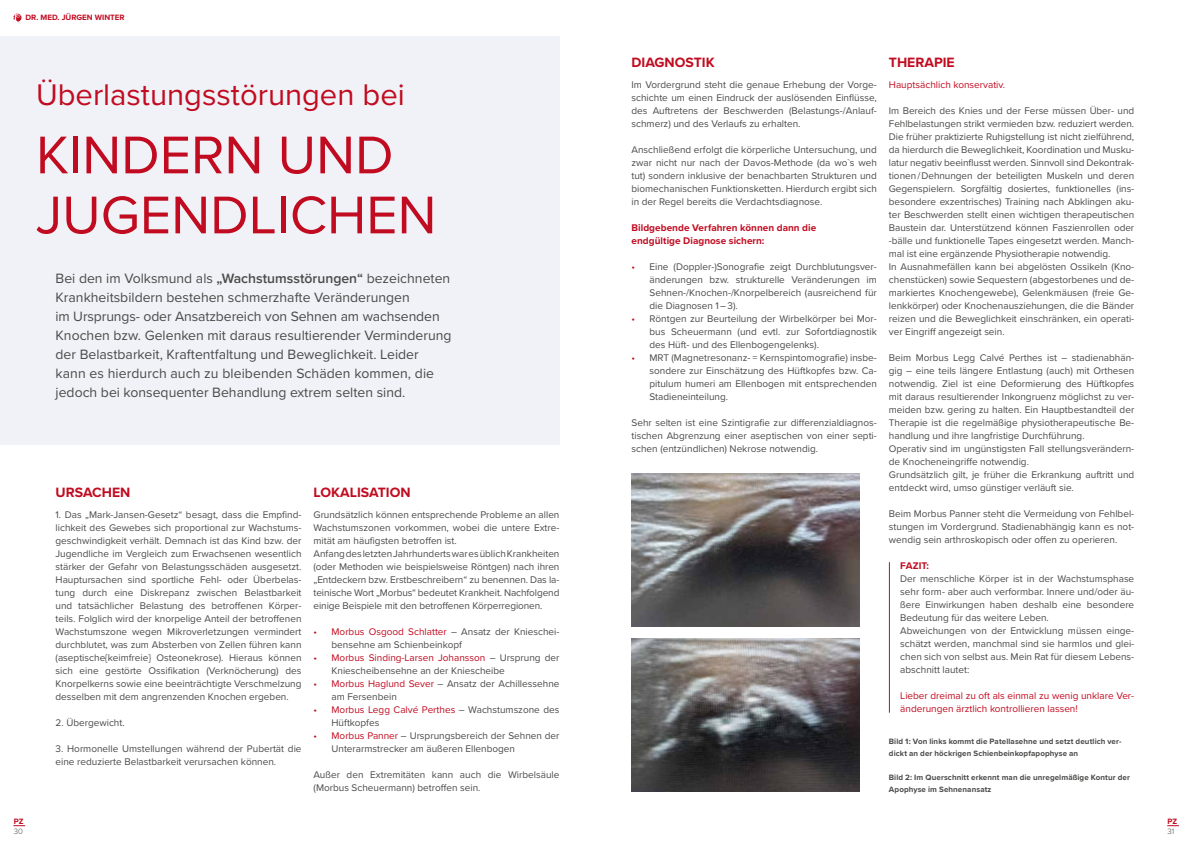
<style>
.page{position:relative;width:1191px;height:842px;background:#fff}
.page>*{position:absolute;margin:0;border:0;box-sizing:border-box;transform-origin:0 0}
.t1{font:55px/60px "Proxima Nova";color:#c10b20}
.t2{font:31px "Proxima Nova";color:#c10b20}
.t3{font:14px/19px "Proxima Nova";color:#4a4a49}
.t4{font:700 14px "Proxima Nova";color:#c10b20}
.t5{font:10px/13px "Proxima Nova";color:#4a4a49}
.t6{font:10px/13px "Proxima Nova";color:#c10b20}
.t7{font:700 10px/13px "Proxima Nova";letter-spacing:.005em;color:#c10b20}
.t8{font:700 8px/12px "Proxima Nova";letter-spacing:.01em;color:#4a4a49}
.t9{font:700 8px "Proxima Nova";color:#c10b20}
.t10{font:300 8px "Proxima Nova";color:#4a4a49}
.s1{font-weight:600}
.s2{color:#c10b20}
</style>
<div class="page">
<svg style="left:1167px;top:825px;width:12px;height:1px"></svg>
<svg style="left:13px;top:825px;width:12px;height:1px"></svg>
<div style="left:0;top:36px;width:559px;height:408px;background:#f0f2f7"></div>
<svg style="left:13px;top:14px;width:8px;height:8px"></svg>
<img style="left:631px;top:474px;width:228px;height:153px">
<img style="left:631px;top:639px;width:228px;height:153px">
<hr style="left:889px;top:562px;width:1px;height:151px;background:#c10b20">
<p class="t9" style="left:26px;top:12px;width:101px">DR. MED. JÜRGEN WINTER</p>
<h2 class="t2" style="left:36px;top:71px;width:370px">Überlastungsstörungen bei</h2>
<h1 class="t1" style="left:36px;top:123px;width:402px">KINDERN UND<br>JUGENDLICHEN</h1>
<p class="t3" style="left:56px;top:268px;width:397px">Bei den im Volksmund als <span class="s1">„Wachstumsstörungen“</span> bezeichneten Krankheitsbildern bestehen schmerzhafte Veränderungen<br>im Ursprungs- oder Ansatzbereich von Sehnen am wachsenden Knochen bzw. Gelenken mit daraus resultierender Verminderung der Belastbarkeit, Kraftentfaltung und Beweglichkeit. Leider kann es hierdurch auch zu bleibenden Schäden kommen, die jedoch bei konsequenter Behandlung extrem selten sind.</p>
<p class="t9" style="left:14px;top:815px;width:11px">PZ</p>
<p class="t10" style="left:14px;top:825px;width:11px">30</p>
<h3 class="t4" style="left:56px;top:482px;width:76px">URSACHEN</h3>
<p class="t5" style="left:56px;top:508px;width:247px;text-align:justify">1. Das „Mark-Jansen-Gesetz“ besagt, dass die Empfind&shy;lichkeit des Gewebes sich proportional zur Wachstums&shy;geschwindigkeit verhält. Demnach ist das Kind bzw. der Jugendliche im Vergleich zum Erwachsenen wesentlich stärker der Gefahr von Belastungsschäden ausgesetzt.<br>Hauptursachen sind sportliche Fehl- oder Überbelas&shy;tung durch eine Diskrepanz zwischen Belastbarkeit und tatsächlicher Belastung des betroffenen Körper&shy;teils. Folglich wird der knorpelige Anteil der betroffenen Wachstumszone wegen Mikroverletzungen vermindert durchblutet, was zum Absterben von Zellen führen kann (aseptische{keimfreie} Osteonekrose). Hieraus können sich eine gestörte Ossifikation (Verknöcherung) des Knorpelkerns sowie eine beeinträchtigte Verschmelzung desselben mit dem angrenzenden Knochen ergeben.</p>
<p class="t5" style="left:56px;top:716px;width:71px">2. Übergewicht.</p>
<p class="t5" style="left:56px;top:742px;width:247px">3. Hormonelle Umstellungen während der Pubertät die eine reduzierte Belastbarkeit verursachen können.</p>
<h3 class="t4" style="left:313px;top:482px;width:99px">LOKALISATION</h3>
<p class="t5" style="left:313px;top:508px;width:247px">Grundsätzlich können entsprechende Probleme an allen Wachstumszonen vorkommen, wobei die untere Extre&shy;mität am häufigsten betroffen ist.<br>Anfang des letzten Jahrhunderts war es üblich Krankheiten (oder Methoden wie beispielsweise Röntgen) nach ihren „Entdeckern bzw. Erstbeschreibern“ zu benennen. Das la&shy;teinische Wort „Morbus“ bedeutet Krankheit. Nachfolgend einige Beispiele mit den betroffenen Körperregionen.</p>
<p class="t5" style="left:331px;top:625px;width:229px;text-indent:-18px"><span class="s2">• Morbus Osgood Schlatter</span> – Ansatz der Knieschei&shy;bensehne am Schienbeinkopf</p>
<p class="t5" style="left:331px;top:651px;width:229px;text-indent:-18px"><span class="s2">• Morbus Sinding-Larsen Johansson</span> – Ursprung der<br>Kniescheibensehne an der Kniescheibe</p>
<p class="t5" style="left:331px;top:677px;width:229px;text-indent:-18px"><span class="s2">• Morbus Haglund Sever</span> – Ansatz der Achillessehne am Fersenbein</p>
<p class="t5" style="left:331px;top:703px;width:229px;text-indent:-18px"><span class="s2">• Morbus Legg Calvé Perthes</span> – Wachstumszone des<br>Hüftkopfes</p>
<p class="t5" style="left:331px;top:729px;width:229px;text-indent:-18px"><span class="s2">• Morbus Panner</span> – Ursprungsbereich der Sehnen der<br>Unterarmstrecker am äußeren Ellenbogen</p>
<p class="t5" style="left:313px;top:768px;width:247px">Außer den Extremitäten kann auch die Wirbelsäule (Morbus Scheuermann) betroffen sein.</p>
<h3 class="t4" style="left:631px;top:52px;width:85px">DIAGNOSTIK</h3>
<p class="t5" style="left:631px;top:78px;width:247px;text-align:justify">Im Vordergrund steht die genaue Erhebung der Vorge&shy;schichte um einen Eindruck der auslösenden Einflüsse, des Auftretens der Beschwerden (Belastungs-/Anlauf&shy;schmerz) und des Verlaufs zu erhalten.</p>
<p class="t5" style="left:631px;top:143px;width:247px;text-align:justify">Anschließend erfolgt die körperliche Untersuchung, und zwar nicht nur nach der Davos-Methode (da wo`s weh tut) sondern inklusive der benachbarten Strukturen und biomechanischen Funktionsketten. Hierdurch ergibt sich in der Regel bereits die Verdachtsdiagnose.</p>
<p class="t7" style="left:631px;top:221px;width:186px">Bildgebende Verfahren können dann die endgültige Diagnose sichern:</p>
<p class="t5" style="left:649px;top:260px;width:229px;text-align:justify;text-indent:-18px"><span class="s2">•</span> Eine (Doppler-)Sonografie zeigt Durchblutungsver&shy;änderungen bzw. strukturelle Veränderungen im Sehnen-/Knochen-/Knorpelbereich (ausreichend für die Diagnosen 1 – 3).</p>
<p class="t5" style="left:649px;top:312px;width:229px;text-align:justify;text-indent:-18px"><span class="s2">•</span> Röntgen zur Beurteilung der Wirbelkörper bei Mor&shy;bus Scheuermann (und evtl. zur Sofortdiagnostik des Hüft- und des Ellenbogengelenks).</p>
<p class="t5" style="left:649px;top:351px;width:229px;text-align:justify;text-indent:-18px"><span class="s2">•</span> MRT (Magnetresonanz- = Kernspintomografie) insbe&shy;sondere zur Einschätzung des Hüftkopfes bzw. Ca&shy;pitulum humeri am Ellenbogen mit entsprechenden Stadieneinteilung.</p>
<p class="t5" style="left:631px;top:416px;width:247px;text-align:justify">Sehr selten ist eine Szintigrafie zur differenzialdiagnos&shy;tischen Abgrenzung einer aseptischen von einer septi&shy;schen (entzündlichen) Nekrose notwendig.</p>
<h3 class="t4" style="left:889px;top:52px;width:67px">THERAPIE</h3>
<p class="t6" style="left:889px;top:78px;width:118px">Hauptsächlich konservativ.</p>
<p class="t5" style="left:889px;top:104px;width:247px">Im Bereich des Knies und der Ferse müssen Über- und Fehlbelastungen strikt vermieden bzw. reduziert werden.<br>Die früher praktizierte Ruhigstellung ist nicht zielführend, da hierdurch die Beweglichkeit, Koordination und Musku&shy;latur negativ beeinflusst werden. Sinnvoll sind Dekontrak&shy;tionen / Dehnungen der beteiligten Muskeln und deren Gegenspielern. Sorgfältig dosiertes, funktionelles (ins&shy;besondere exzentrisches) Training nach Abklingen aku&shy;ter Beschwerden stellt einen wichtigen therapeutischen Baustein dar. Unterstützend können Faszienrollen oder -bälle und funktionelle Tapes eingesetzt werden. Manch&shy;mal ist eine ergänzende Physiotherapie notwendig.<br>In Ausnahmefällen kann bei abgelösten Ossikeln (Kno&shy;chenstücken) sowie Sequestern (abgestorbenes und de&shy;markiertes Knochengewebe), Gelenkmäusen (freie Ge&shy;lenkkörper) oder Knochenausziehungen, die die Bänder reizen und die Beweglichkeit einschränken, ein operati&shy;ver Eingriff angezeigt sein.</p>
<p class="t5" style="left:889px;top:351px;width:247px">Beim Morbus Legg Calvé Perthes ist – stadienabhän&shy;gig – eine teils längere Entlastung (auch) mit Orthesen notwendig. Ziel ist eine Deformierung des Hüftkopfes mit daraus resultierender Inkongruenz möglichst zu ver&shy;meiden bzw. gering zu halten. Ein Hauptbestandteil der Therapie ist die regelmäßige physiotherapeutische Be&shy;handlung und ihre langfristige Durchführung.<br>Operativ sind im ungünstigsten Fall stellungsverändern&shy;de Knocheneingriffe notwendig.<br>Grundsätzlich gilt, je früher die Erkrankung auftritt und entdeckt wird, umso günstiger verläuft sie.</p>
<p class="t5" style="left:889px;top:507px;width:247px;text-align:justify">Beim Morbus Panner steht die Vermeidung von Fehlbel&shy;stungen im Vordergrund. Stadienabhängig kann es not&shy;wendig sein arthroskopisch oder offen zu operieren.</p>
<p class="t7" style="left:900px;top:559px;width:30px">FAZIT:</p>
<p class="t5" style="left:900px;top:572px;width:235px">Der menschliche Körper ist in der Wachstumsphase sehr form- aber auch verformbar. Innere und/oder äu&shy;ßere Einwirkungen haben deshalb eine besondere Bedeutung für das weitere Leben.<br>Abweichungen von der Entwicklung müssen einge&shy;schätzt werden, manchmal sind sie harmlos und glei&shy;chen sich von selbst aus. Mein Rat für diesem Lebens&shy;abschnitt lautet:</p>
<p class="t6" style="left:900px;top:689px;width:235px">Lieber dreimal zu oft als einmal zu wenig unklare Ver&shy;änderungen ärztlich kontrollieren lassen!</p>
<p class="t8" style="left:889px;top:735px;width:234px">Bild 1: Von links kommt die Patellasehne und setzt deutlich ver&shy;dickt an der höckrigen Schienbeinkopfapophyse an</p>
<p class="t8" style="left:889px;top:771px;width:242px">Bild 2: Im Querschnitt erkennt man die unregelmäßige Kontur der<br>Apophyse im Sehnenansatz</p>
<p class="t9" style="left:1167px;top:815px;width:11px">PZ</p>
<p class="t10" style="left:1167px;top:825px;width:8px">31</p>
</div>
